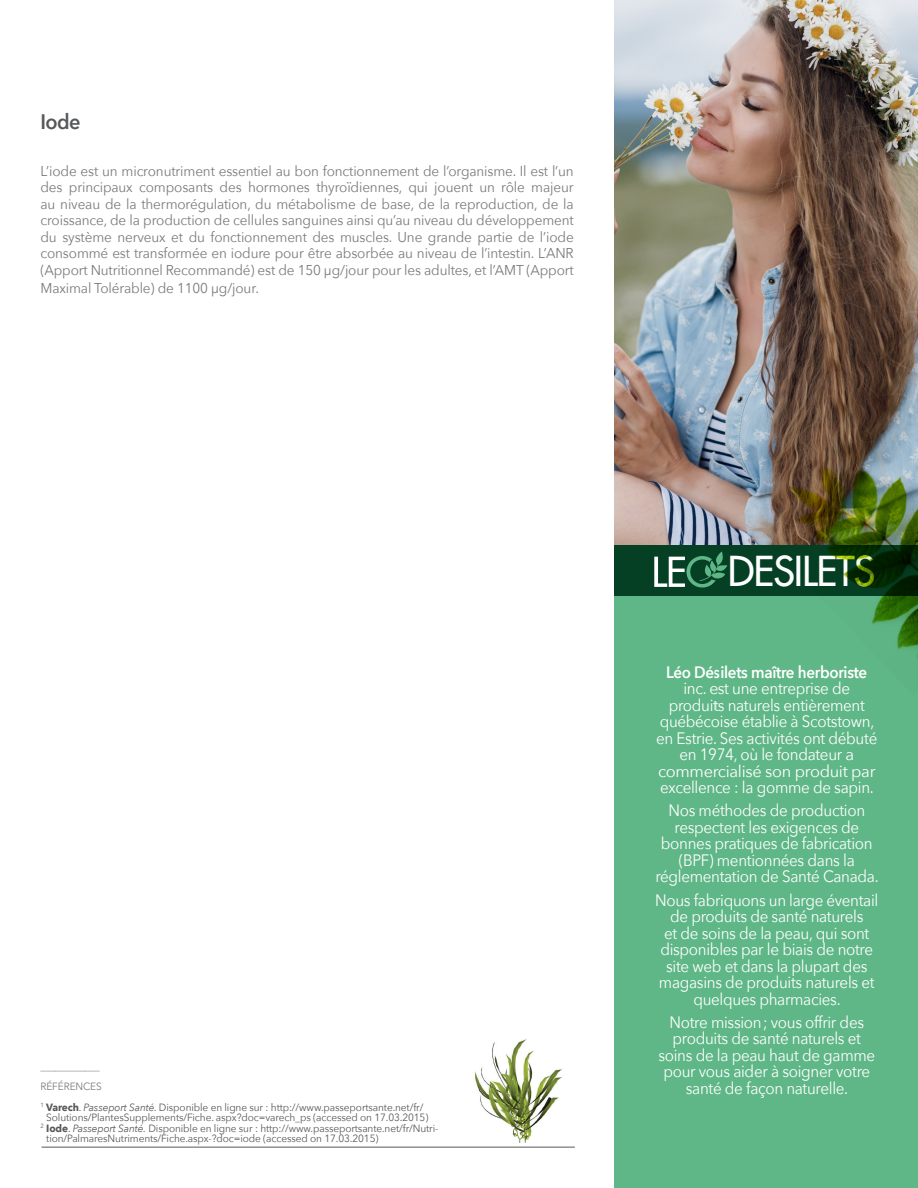
<style>
.page{position:relative;width:918px;height:1188px;background:#fff}
.page>*{position:absolute;margin:0;border:0;box-sizing:border-box;transform-origin:0 0}
.t1{font:40.05px "Futura";letter-spacing:-.025em;color:#fff}
.t2{font:600 21px "Avenir Next";color:#57585a;scale:.95 1}
.t3{font:16.5px/16.5px "Avenir Next";letter-spacing:-.02em;color:#fff;text-align:center;scale:.92 1}
.t4{font:14.25px/16.5px "Avenir Next";letter-spacing:-.01em;color:#787a7d;text-align:justify;scale:.95 1}
.t5{font:10.5px/10.5px "Avenir Next";letter-spacing:-.01em;color:#57585a;text-align:center;scale:.96 1}
.TEXTE{font:10.5px "Avenir Next";letter-spacing:-.01em;color:#787a7d;scale:.96 1}
.s1{font-weight:700}
.s2{font-style:italic}
.s3{font-weight:600}
</style>
<div class="page">
<div style="left:614px;top:46px;width:304px;height:1142px;background:#5fb686"></div>
<div style="left:614px;top:544px;width:304px;height:52px;background:#054025"></div>
<svg style="left:654px;top:551px;width:73px;height:37px"></svg>
<hr style="left:42px;top:1147px;width:533px;height:1px;background:#57585a">
<img style="left:475px;top:1039px;width:87px;height:103px">
<img style="left:614px;top:0;width:304px;height:544px">
<img style="left:742px;top:394px;width:176px;height:264px">
<p class="t2" style="left:40px;top:104px;width:44px">Iode</p>
<p class="t4" style="left:40px;top:162px;width:563px">L’iode est un micronutriment essentiel au bon fonctionnement de l’organisme. Il est l’un des principaux composants des hormones thyroïdiennes, qui jouent un rôle majeur au niveau de la thermorégulation, du métabolisme de base, de la reproduction, de la croissance, de la production de cellules sanguines ainsi qu’au niveau du développement du système nerveux et du fonctionnement des muscles. Une grande partie de l’iode consommé est transformée en iodure pour être absorbée au niveau de l’intestin. L’ANR (Apport Nutritionnel Recommandé) est de 150 μg/jour pour les adultes, et l’AMT (Apport</p>
<p class="t4" style="left:40px;top:279px;width:231px">Maximal Tolérable) de 1100 μg/jour.</p>
<p class="TEXTE" style="left:40px;top:1057px;width:63px">____________</p>
<p class="TEXTE" style="left:40px;top:1077px;width:65px">RÉFÉRENCES</p>
<p class="t5" style="left:40px;top:1102px;width:406px"><sup>1</sup> <span class="s1">Varech</span>. <span class="s2">Passeport Santé.</span> Disponible en ligne sur : http://www.passeportsante.net/fr/<br>Solutions/PlantesSupplements/Fiche. aspx?doc=varech_ps (accessed on 17.03.2015)</p>
<p class="t5" style="left:46px;top:1123px;width:410px;text-align:left;text-indent:-6px"><sup>2</sup> <span class="s1">Iode</span>. <span class="s2">Passeport Santé.</span> Disponible en ligne sur : http://www.passeportsante.net/fr/Nutri&shy;tion/PalmaresNutriments/Fiche.aspx-?doc=iode (accessed on 17.03.2015)</p>
<p class="t1" style="left:728px;top:546px;width:149px">DESILETS</p>
<p class="t3" style="left:656px;top:663px;width:242px"><span class="s3">Léo Désilets maître herboriste </span>inc. est une entreprise de produits naturels entièrement québécoise établie à Scotstown, en Estrie. Ses activités ont débuté en 1974, où le fondateur a commercialisé son produit par excellence : la gomme de sapin.</p>
<p class="t3" style="left:655px;top:802px;width:244px">Nos méthodes de production respectent les exigences de bonnes pratiques de fabrication (BPF) mentionnées dans la réglementation de Santé Canada.</p>
<p class="t3" style="left:655px;top:891px;width:244px">Nous fabriquons un large éventail de produits de santé naturels<br>et de soins de la peau, qui sont disponibles par le biais de notre site web et dans la plupart des magasins de produits naturels et quelques pharmacies.</p>
<p class="t3" style="left:658px;top:1013px;width:237px">Notre mission; vous offrir des produits de santé naturels et soins de la peau haut de gamme pour vous aider à soigner votre santé de façon naturelle.</p>
</div>
